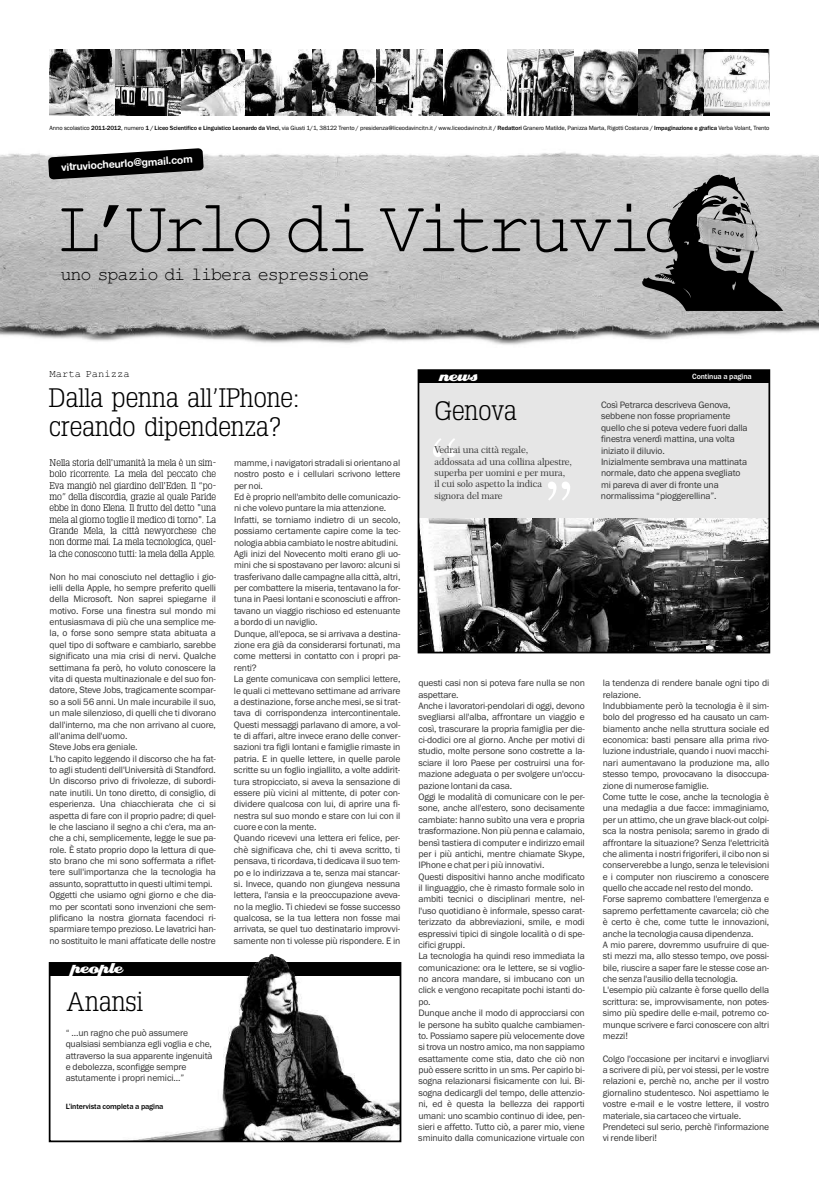
<style>
.page{position:relative;width:819px;height:1191px;background:#fff}
.page>*{position:absolute;margin:0;border:0;box-sizing:border-box;transform-origin:0 0}
.t1{font:74.99px "Courier New";letter-spacing:-.1em;color:#000}
.t2{font:300 26.16px/28.6px "Typo Slabserif";color:#000}
.t3{font:18.55px "Courier New";letter-spacing:-.06em;color:#000}
.t4{font:18.03px "Creampuff";color:#fff}
.t5{font:700 10.5px "Alte Haas Grotesk";color:#fff}
.t6{font:10.5px "Courier New";color:#000}
.t7{font:9.62px/11.4px "Franklin Gothic";letter-spacing:-.015em;color:#333}
.t8{font:300 9.62px/11.4px "Typo Slabserif";color:#000;text-align:justify}
.t9{font:9.62px/11.4px "Century 751 BT Roman B";letter-spacing:-.015em;color:#333}
.t10{font:500 7.88px "Franklin Gothic";letter-spacing:-.015em;color:#000}
.t11{font:500 7.88px "Franklin Gothic";letter-spacing:-.015em;color:#fff}
.t12{font:6.3px "Franklin Gothic";letter-spacing:-.015em;color:#000}
.s1{font-weight:500}
</style>
<div class="page">
<img style="left:0;top:63px;width:819px;height:390px">
<img style="left:108px;top:975px;width:290px;height:164px">
<div style="left:50px;top:963px;width:350px;height:12px;background:#000"></div>
<div style="left:49px;top:962px;width:352px;height:180px;border:2px solid #000"></div>
<svg style="left:642px;top:173px;width:141px;height:138px;background:#787878"></svg>
<div style="left:418px;top:370px;width:351px;height:282px;background:#e6e6e6"></div>
<img style="left:420px;top:519px;width:347px;height:131px">
<div style="left:417px;top:369px;width:353px;height:284px;border:2px solid #000"></div>
<div style="left:418px;top:370px;width:351px;height:13px;background:#000"></div>
<img style="left:249px;top:954px;width:46px;height:24px">
<svg style="left:433px;top:438px;width:22px;height:19px"></svg>
<svg style="left:548px;top:482px;width:22px;height:18px"></svg>
<img style="left:50px;top:50px;width:719px;height:65px">
<svg style="left:48px;top:148px;width:156px;height:31px;background:#434343"></svg>
<p class="t12" style="left:50px;top:125px;width:721px">Anno scolastico <span class="s1">2011-2012</span>, numero <span class="s1">1 / Liceo Scientifico e Linguistico Leonardo da Vinci,</span> via Giusti 1/1, 38122 Trento / presidenza@liceodavincitn.it / www.liceodavincitn.it / <span class="s1">Redattori</span> Granero Matilde, Panizza Marta, Rigotti Costanza / <span class="s1">Impaginazione e grafica</span> Verba Volant, Trento</p>
<p class="t5" style="left:61px;top:160px;width:133px;rotate:-3deg">vitruviocheurlo@gmail.com</p>
<h1 class="t1" style="left:57px;top:205px;width:631px">L’Urlo di Vitruvio</h1>
<h3 class="t3" style="left:61px;top:268px;width:310px">uno spazio di libera espressione</h3>
<p class="t6" style="left:50px;top:370px;width:82px">Marta Panizza</p>
<h3 class="t4" style="left:438px;top:369px;width:41px">news</h3>
<p class="t11" style="left:692px;top:373px;width:61px">Continua a pagina</p>
<h2 class="t2" style="left:49px;top:384px;width:252px">Dalla penna all’IPhone: creando dipendenza?</h2>
<p class="t8" style="left:50px;top:456px;width:168px">Nella storia dell'umanità la mela è un sim&shy;bolo ricorrente. La mela del peccato che Eva mangiò nel giardino dell'Eden. Il “po&shy;mo” della discordia, grazie al quale Paride ebbe in dono Elena. Il frutto del detto "una mela al giorno toglie il medico di torno". La Grande Mela, la città newyorchese che non dorme mai. La mela tecnologica, quel&shy;la che conoscono tutti: la mela della Apple.</p>
<p class="t7" style="left:49px;top:571px;width:168px">Non ho mai conosciuto nel dettaglio i gio&shy;ielli della Apple, ho sempre preferito quelli della Microsoft. Non saprei spiegarne il motivo. Forse una finestra sul mondo mi entusiasmava di più che una semplice me&shy;la, o forse sono sempre stata abituata a quel tipo di software e cambiarlo, sarebbe significato una mia crisi di nervi. Qualche settimana fa però, ho voluto conoscere la vita di questa multinazionale e del suo fon&shy;datore, Steve Jobs, tragicamente scompar&shy;so a soli 56 anni. Un male incurabile il suo, un male silenzioso, di quelli che ti divorano dall'interno, ma che non arrivano al cuore, all'anima dell'uomo.<br>Steve Jobs era geniale.<br>L'ho capito leggendo il discorso che ha fat&shy;to agli studenti dell'Università di Standford.<br>Un discorso privo di frivolezze, di subordi&shy;nate inutili. Un tono diretto, di consiglio, di esperienza. Una chiacchierata che ci si aspetta di fare con il proprio padre; di quel&shy;le che lasciano il segno a chi c'era, ma an&shy;che a chi, semplicemente, legge le sue pa&shy;role. È stato proprio dopo la lettura di que&shy;sto brano che mi sono soffermata a riflet&shy;tere sull'importanza che la tecnologia ha assunto, soprattutto in questi ultimi tempi.<br>Oggetti che usiamo ogni giorno e che dia&shy;mo per scontati sono invenzioni che sem&shy;plificano la nostra giornata facendoci ri&shy;sparmiare tempo prezioso. Le lavatrici han&shy;no sostituito le mani affaticate delle nostre</p>
<h3 class="t4" style="left:70px;top:962px;width:54px">people</h3>
<h2 class="t2" style="left:66px;top:987px;width:78px">Anansi</h2>
<p class="t7" style="left:66px;top:1027px;width:148px">“ ...un ragno che può assumere qualsiasi sembianza egli voglia e che, attraverso la sua apparente ingenuità e debolezza, sconfigge sempre astutamente i propri nemici...”</p>
<p class="t10" style="left:66px;top:1103px;width:99px">L’intervista completa a pagina</p>
<p class="t7" style="left:234px;top:458px;width:168px">mamme, i navigatori stradali si orientano al nostro posto e i cellulari scrivono lettere per noi.<br>Ed è proprio nell'ambito delle comunicazio&shy;ni che volevo puntare la mia attenzione.<br>Infatti, se torniamo indietro di un secolo, possiamo certamente capire come la tec&shy;nologia abbia cambiato le nostre abitudini.<br>Agli inizi del Novecento molti erano gli uo&shy;mini che si spostavano per lavoro: alcuni si trasferivano dalle campagne alla città, altri, per combattere la miseria, tentavano la for&shy;tuna in Paesi lontani e sconosciuti e affron&shy;tavano un viaggio rischioso ed estenuante a bordo di un naviglio.<br>Dunque, all'epoca, se si arrivava a destina&shy;zione era già da considerarsi fortunati, ma come mettersi in contatto con i propri pa&shy;renti?<br>La gente comunicava con semplici lettere, le quali ci mettevano settimane ad arrivare a destinazione, forse anche mesi, se si trat&shy;tava di corrispondenza intercontinentale.<br>Questi messaggi parlavano di amore, a vol&shy;te di affari, altre invece erano delle conver&shy;sazioni tra figli lontani e famiglie rimaste in patria. E in quelle lettere, in quelle parole scritte su un foglio ingiallito, a volte addirit&shy;tura stropicciato, si aveva la sensazione di essere più vicini al mittente, di poter con&shy;dividere qualcosa con lui, di aprire una fi&shy;nestra sul suo mondo e stare con lui con il cuore e con la mente.<br>Quando ricevevi una lettera eri felice, per&shy;chè significava che, chi ti aveva scritto, ti pensava, ti ricordava, ti dedicava il suo tem&shy;po e lo indirizzava a te, senza mai stancar&shy;si. Invece, quando non giungeva nessuna lettera, l'ansia e la preoccupazione aveva&shy;no la meglio. Ti chiedevi se fosse successo qualcosa, se la tua lettera non fosse mai arrivata, se quel tuo destinatario improvvi&shy;samente non ti volesse più rispondere. E in</p>
<h2 class="t2" style="left:435px;top:396px;width:83px">Genova</h2>
<p class="t9" style="left:434px;top:445px;width:139px">Vedrai una città regale,<br>addossata ad una collina alpestre, superba per uomini e per mura, il cui solo aspetto la indica signora del mare</p>
<p class="t7" style="left:601px;top:400px;width:148px">Così Petrarca descriveva Genova, sebbene non fosse propriamente quello che si poteva vedere fuori dalla finestra venerdì mattina, una volta iniziato il diluvio.<br>Inizialmente sembrava una mattinata normale, dato che appena svegliato mi pareva di aver di fronte una normalissima “pioggerellina”.</p>
<p class="t7" style="left:418px;top:678px;width:168px">questi casi non si poteva fare nulla se non aspettare.<br>Anche i lavoratori-pendolari di oggi, devono svegliarsi all'alba, affrontare un viaggio e così, trascurare la propria famiglia per die&shy;ci-dodici ore al giorno. Anche per motivi di studio, molte persone sono costrette a la&shy;sciare il loro Paese per costruirsi una for&shy;mazione adeguata o per svolgere un'occu&shy;pazione lontani da casa.<br>Oggi le modalità di comunicare con le per&shy;sone, anche all'estero, sono decisamente cambiate: hanno subìto una vera e propria trasformazione. Non più penna e calamaio, bensì tastiera di computer e indirizzo email per i più antichi, mentre chiamate Skype, IPhone e chat per i più innovativi.<br>Questi dispositivi hanno anche modificato il linguaggio, che è rimasto formale solo in ambiti tecnici o disciplinari mentre, nel&shy;l'uso quotidiano è informale, spesso carat&shy;terizzato da abbreviazioni, smile, e modi espressivi tipici di singole località o di spe&shy;cifici gruppi.<br>La tecnologia ha quindi reso immediata la comunicazione: ora le lettere, se si voglio&shy;no ancora mandare, si imbucano con un click e vengono recapitate pochi istanti do&shy;po.<br>Dunque anche il modo di approcciarsi con le persone ha subìto qualche cambiamen&shy;to. Possiamo sapere più velocemente dove si trova un nostro amico, ma non sappiamo esattamente come stia, dato che ciò non può essere scritto in un sms. Per capirlo bi&shy;sogna relazionarsi fisicamente con lui. Bi&shy;sogna dedicargli del tempo, delle attenzio&shy;ni, ed è questa la bellezza dei rapporti umani: uno scambio continuo di idee, pen&shy;sieri e affetto. Tutto ciò, a parer mio, viene sminuito dalla comunicazione virtuale con</p>
<p class="t7" style="left:602px;top:678px;width:168px">la tendenza di rendere banale ogni tipo di relazione.<br>Indubbiamente però la tecnologia è il sim&shy;bolo del progresso ed ha causato un cam&shy;biamento anche nella struttura sociale ed economica: basti pensare alla prima rivo&shy;luzione industriale, quando i nuovi macchi&shy;nari aumentavano la produzione ma, allo stesso tempo, provocavano la disoccupa&shy;zione di numerose famiglie.<br>Come tutte le cose, anche la tecnologia è una medaglia a due facce: immaginiamo, per un attimo, che un grave black-out colpi&shy;sca la nostra penisola; saremo in grado di affrontare la situazione? Senza l'elettricità che alimenta i nostri frigoriferi, il cibo non si conserverebbe a lungo, senza le televisioni e i computer non riusciremo a conoscere quello che accade nel resto del mondo.<br>Forse sapremo combattere l'emergenza e sapremo perfettamente cavarcela; ciò che è certo è che, come tutte le innovazioni, anche la tecnologia causa dipendenza.<br>A mio parere, dovremmo usufruire di que&shy;sti mezzi ma, allo stesso tempo, ove possi&shy;bile, riuscire a saper fare le stesse cose an&shy;che senza l'ausilio della tecnologia.<br>L'esempio più calzante è forse quello della scrittura: se, improvvisamente, non potes&shy;simo più spedire delle e-mail, potremo co&shy;munque scrivere e farci conoscere con altri mezzi!</p>
<p class="t7" style="left:602px;top:1053px;width:168px">Colgo l'occasione per incitarvi e invogliarvi a scrivere di più, per voi stessi, per le vostre relazioni e, perchè no, anche per il vostro giornalino studentesco. Noi aspettiamo le vostre e-mail e le vostre lettere, il vostro materiale, sia cartaceo che virtuale.<br>Prendeteci sul serio, perchè l'informazione vi rende liberi!</p>
</div>
